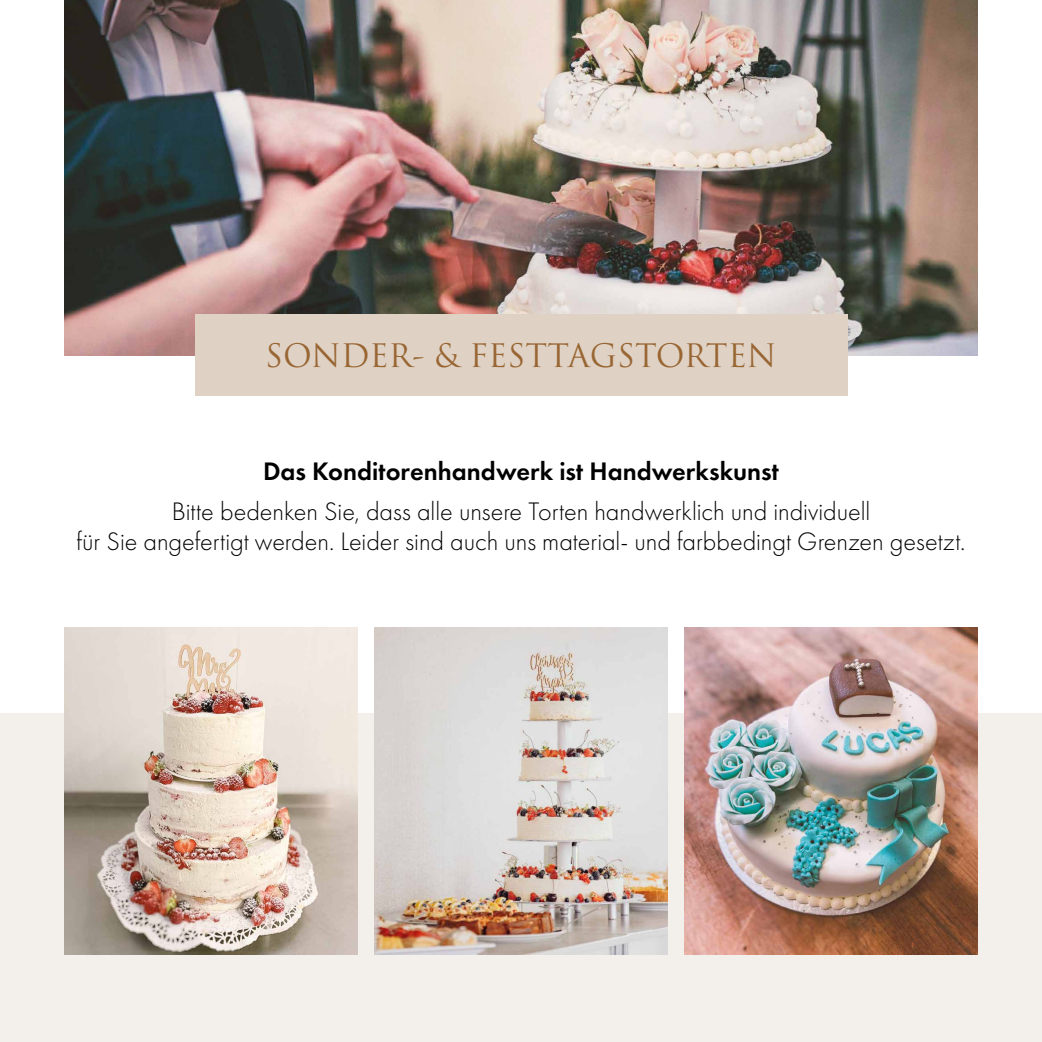
<style>
.page{position:relative;width:1042px;height:1042px;background:#fff}
.page>*{position:absolute;margin:0;border:0;box-sizing:border-box;transform-origin:0 0}
.t1{font:31.5px "Trajan Pro";color:#963}
.t2{font:300 26.25px/29.8px "Futura PT";letter-spacing:-.005em;color:#000;text-align:center}
.t3{font:600 26.25px "Futura PT";color:#000}
</style>
<div class="page">
<div style="left:0;top:713px;width:1042px;height:329px;background:#f3efea"></div>
<img style="left:374px;top:628px;width:293px;height:327px">
<img style="left:685px;top:628px;width:292px;height:327px">
<img style="left:64px;top:0;width:913px;height:355px">
<div style="left:195px;top:314px;width:652px;height:81px;background:#dfd2c5"></div>
<img style="left:64px;top:628px;width:293px;height:327px">
<p class="t1" style="left:265px;top:336px;width:513px">SONDER- &amp; FESTTAGSTORTEN</p>
<p class="t3" style="left:263px;top:455px;width:517px">Das Konditorenhandwerk ist Handwerkskunst</p>
<p class="t2" style="left:76px;top:496px;width:890px">Bitte bedenken Sie, dass alle unsere Torten handwerklich und individuell<br>für Sie angefertigt werden. Leider sind auch uns material- und farbbedingt Grenzen gesetzt.</p>
</div>
